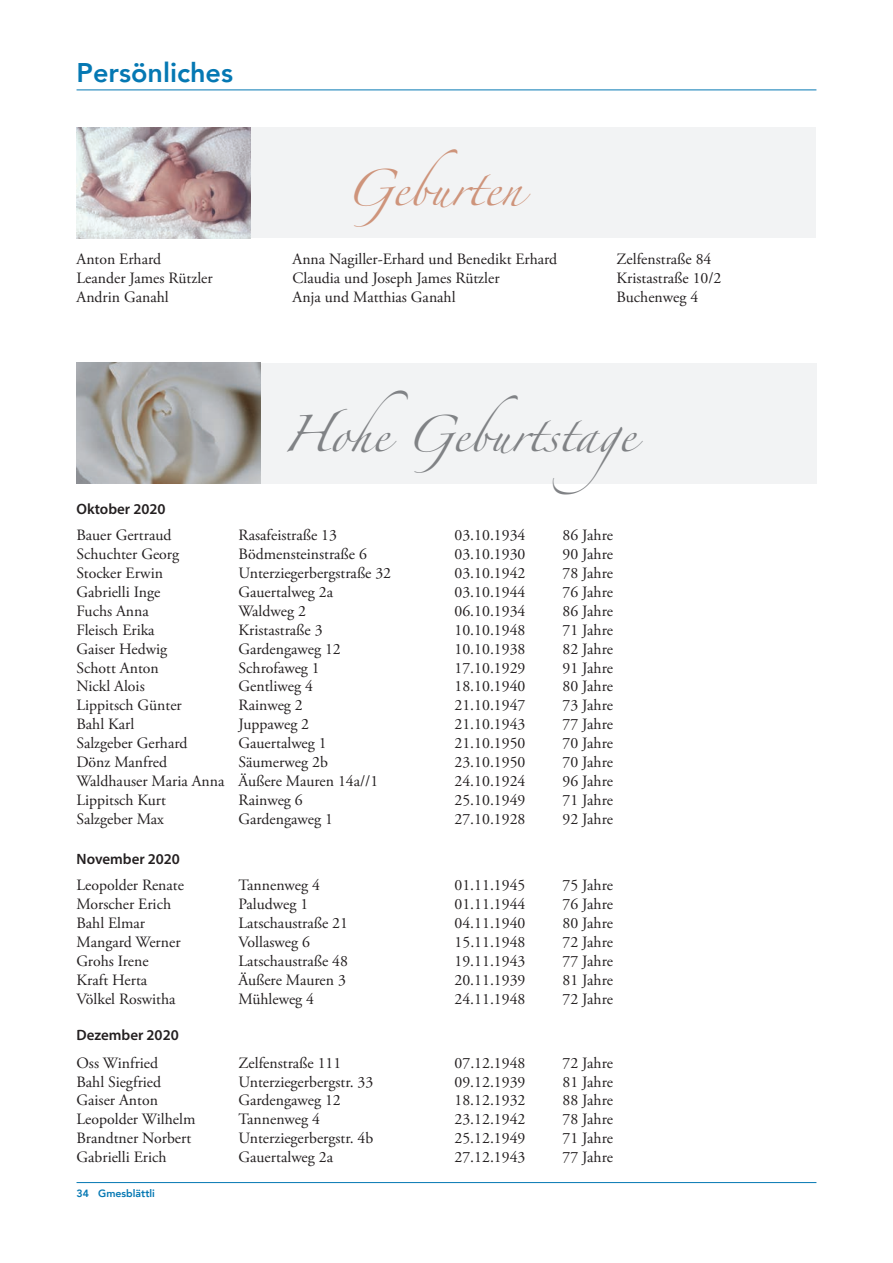
<style>
.page{position:relative;width:893px;height:1263px;background:#fff}
.page>*{position:absolute;margin:0;border:0;box-sizing:border-box;transform-origin:0 0}
.t1{font:33px "Zapfino";color:#808285}
.t2{font:33px "Zapfino";color:#ce947b}
.t3{font:800 27px "Avenir";color:#0578b3}
.t4{font:15.75px "Adobe Garamond Pro";color:#231f20}
.t5{font:600 15px "Myriad Pro";color:#231f20}
.t6{font:800 10.5px "Avenir";color:#0578b3}
</style>
<div class="page">
<hr style="left:77px;top:90px;width:739px;height:1px;background:#0578b3">
<hr style="left:77px;top:1182px;width:739px;height:1px;background:#0578b3">
<div style="left:251px;top:363px;width:565px;height:121px;background:#f2f3f4"></div>
<img style="left:77px;top:363px;width:183px;height:121px">
<div style="left:250px;top:128px;width:566px;height:110px;background:#f2f3f4"></div>
<img style="left:77px;top:128px;width:174px;height:110px">
<h2 class="t3" style="left:77px;top:52px;width:158px">Persönliches</h2>
<h1 class="t2" style="left:345px;top:175px;width:178px">Geburten</h1>
<p class="t4" style="left:77px;top:250px;width:86px">Anton Erhard</p>
<p class="t4" style="left:293px;top:250px;width:266px">Anna Nagiller-Erhard und Benedikt Erhard</p>
<p class="t4" style="left:617px;top:250px;width:96px">Zelfenstraße 84</p>
<p class="t4" style="left:77px;top:269px;width:138px">Leander James Rützler</p>
<p class="t4" style="left:293px;top:269px;width:209px">Claudia und Joseph James Rützler</p>
<p class="t4" style="left:617px;top:269px;width:106px">Kristastraße 10/2</p>
<p class="t4" style="left:77px;top:288px;width:94px">Andrin Ganahl</p>
<p class="t4" style="left:293px;top:288px;width:165px">Anja und Matthias Ganahl</p>
<p class="t4" style="left:617px;top:288px;width:83px">Buchenweg 4</p>
<h1 class="t1" style="left:282px;top:420px;width:387px">Hohe Geburtstage</h1>
<p class="t5" style="left:77px;top:499px;width:90px">Oktober 2020</p>
<p class="t4" style="left:77px;top:526px;width:96px">Bauer Gertraud</p>
<p class="t4" style="left:239px;top:526px;width:100px">Rasafeistraße 13</p>
<p class="t4" style="left:455px;top:526px;width:72px">03.10.1934</p>
<p class="t4" style="left:563px;top:526px;width:52px">86 Jahre</p>
<p class="t4" style="left:77px;top:545px;width:104px">Schuchter Georg</p>
<p class="t4" style="left:239px;top:545px;width:130px">Bödmensteinstraße 6</p>
<p class="t4" style="left:455px;top:545px;width:72px">03.10.1930</p>
<p class="t4" style="left:563px;top:545px;width:52px">90 Jahre</p>
<p class="t4" style="left:77px;top:564px;width:88px">Stocker Erwin</p>
<p class="t4" style="left:239px;top:564px;width:154px">Unterziegerbergstraße 32</p>
<p class="t4" style="left:455px;top:564px;width:72px">03.10.1942</p>
<p class="t4" style="left:563px;top:564px;width:52px">78 Jahre</p>
<p class="t4" style="left:77px;top:582px;width:85px">Gabrielli Inge</p>
<p class="t4" style="left:239px;top:582px;width:96px">Gauertalweg 2a</p>
<p class="t4" style="left:455px;top:582px;width:72px">03.10.1944</p>
<p class="t4" style="left:563px;top:582px;width:52px">76 Jahre</p>
<p class="t4" style="left:77px;top:601px;width:74px">Fuchs Anna</p>
<p class="t4" style="left:239px;top:601px;width:69px">Waldweg 2</p>
<p class="t4" style="left:455px;top:601px;width:72px">06.10.1934</p>
<p class="t4" style="left:563px;top:601px;width:52px">86 Jahre</p>
<p class="t4" style="left:77px;top:620px;width:80px">Fleisch Erika</p>
<p class="t4" style="left:239px;top:620px;width:85px">Kristastraße 3</p>
<p class="t4" style="left:455px;top:620px;width:72px">10.10.1948</p>
<p class="t4" style="left:563px;top:620px;width:52px">71 Jahre</p>
<p class="t4" style="left:77px;top:639px;width:92px">Gaiser Hedwig</p>
<p class="t4" style="left:239px;top:639px;width:104px">Gardengaweg 12</p>
<p class="t4" style="left:455px;top:639px;width:72px">10.10.1938</p>
<p class="t4" style="left:563px;top:639px;width:52px">82 Jahre</p>
<p class="t4" style="left:77px;top:658px;width:84px">Schott Anton</p>
<p class="t4" style="left:239px;top:658px;width:83px">Schrofaweg 1</p>
<p class="t4" style="left:455px;top:658px;width:72px">17.10.1929</p>
<p class="t4" style="left:563px;top:658px;width:52px">91 Jahre</p>
<p class="t4" style="left:77px;top:677px;width:70px">Nickl Alois</p>
<p class="t4" style="left:239px;top:677px;width:76px">Gentliweg 4</p>
<p class="t4" style="left:455px;top:677px;width:72px">18.10.1940</p>
<p class="t4" style="left:563px;top:677px;width:52px">80 Jahre</p>
<p class="t4" style="left:77px;top:696px;width:107px">Lippitsch Günter</p>
<p class="t4" style="left:239px;top:696px;width:66px">Rainweg 2</p>
<p class="t4" style="left:455px;top:696px;width:72px">21.10.1947</p>
<p class="t4" style="left:563px;top:696px;width:52px">73 Jahre</p>
<p class="t4" style="left:77px;top:715px;width:59px">Bahl Karl</p>
<p class="t4" style="left:239px;top:715px;width:72px">Juppaweg 2</p>
<p class="t4" style="left:455px;top:715px;width:72px">21.10.1943</p>
<p class="t4" style="left:563px;top:715px;width:52px">77 Jahre</p>
<p class="t4" style="left:77px;top:734px;width:112px">Salzgeber Gerhard</p>
<p class="t4" style="left:239px;top:734px;width:90px">Gauertalweg 1</p>
<p class="t4" style="left:455px;top:734px;width:72px">21.10.1950</p>
<p class="t4" style="left:563px;top:734px;width:52px">70 Jahre</p>
<p class="t4" style="left:77px;top:753px;width:92px">Dönz Manfred</p>
<p class="t4" style="left:239px;top:753px;width:91px">Säumerweg 2b</p>
<p class="t4" style="left:455px;top:753px;width:72px">23.10.1950</p>
<p class="t4" style="left:563px;top:753px;width:52px">70 Jahre</p>
<p class="t4" style="left:77px;top:771px;width:303px">Waldhauser Maria Anna Äußere Mauren 14a//1</p>
<p class="t4" style="left:455px;top:771px;width:72px">24.10.1924</p>
<p class="t4" style="left:563px;top:771px;width:52px">96 Jahre</p>
<p class="t4" style="left:77px;top:790px;width:91px">Lippitsch Kurt</p>
<p class="t4" style="left:239px;top:790px;width:66px">Rainweg 6</p>
<p class="t4" style="left:455px;top:790px;width:72px">25.10.1949</p>
<p class="t4" style="left:563px;top:790px;width:52px">71 Jahre</p>
<p class="t4" style="left:77px;top:809px;width:89px">Salzgeber Max</p>
<p class="t4" style="left:239px;top:809px;width:96px">Gardengaweg 1</p>
<p class="t4" style="left:455px;top:809px;width:72px">27.10.1928</p>
<p class="t4" style="left:563px;top:809px;width:52px">92 Jahre</p>
<p class="t5" style="left:77px;top:850px;width:105px">November 2020</p>
<p class="t4" style="left:77px;top:876px;width:109px">Leopolder Renate</p>
<p class="t4" style="left:239px;top:876px;width:83px">Tannenweg 4</p>
<p class="t4" style="left:455px;top:876px;width:72px">01.11.1945</p>
<p class="t4" style="left:563px;top:876px;width:52px">75 Jahre</p>
<p class="t4" style="left:77px;top:895px;width:96px">Morscher Erich</p>
<p class="t4" style="left:239px;top:895px;width:71px">Paludweg 1</p>
<p class="t4" style="left:455px;top:895px;width:72px">01.11.1944</p>
<p class="t4" style="left:563px;top:895px;width:52px">76 Jahre</p>
<p class="t4" style="left:77px;top:914px;width:70px">Bahl Elmar</p>
<p class="t4" style="left:239px;top:914px;width:111px">Latschaustraße 21</p>
<p class="t4" style="left:455px;top:914px;width:72px">04.11.1940</p>
<p class="t4" style="left:563px;top:914px;width:52px">80 Jahre</p>
<p class="t4" style="left:77px;top:933px;width:106px">Mangard Werner</p>
<p class="t4" style="left:239px;top:933px;width:73px">Vollasweg 6</p>
<p class="t4" style="left:455px;top:933px;width:72px">15.11.1948</p>
<p class="t4" style="left:563px;top:933px;width:52px">72 Jahre</p>
<p class="t4" style="left:77px;top:951px;width:74px">Grohs Irene</p>
<p class="t4" style="left:239px;top:951px;width:111px">Latschaustraße 48</p>
<p class="t4" style="left:455px;top:951px;width:72px">19.11.1943</p>
<p class="t4" style="left:563px;top:951px;width:52px">77 Jahre</p>
<p class="t4" style="left:77px;top:970px;width:72px">Kraft Herta</p>
<p class="t4" style="left:239px;top:970px;width:109px">Äußere Mauren 3</p>
<p class="t4" style="left:455px;top:970px;width:72px">20.11.1939</p>
<p class="t4" style="left:563px;top:970px;width:52px">81 Jahre</p>
<p class="t4" style="left:77px;top:989px;width:101px">Völkel Roswitha</p>
<p class="t4" style="left:239px;top:989px;width:77px">Mühleweg 4</p>
<p class="t4" style="left:455px;top:989px;width:72px">24.11.1948</p>
<p class="t4" style="left:563px;top:989px;width:52px">72 Jahre</p>
<p class="t5" style="left:77px;top:1025px;width:104px">Dezember 2020</p>
<p class="t4" style="left:77px;top:1053px;width:83px">Oss Winfried</p>
<p class="t4" style="left:239px;top:1053px;width:104px">Zelfenstraße 111</p>
<p class="t4" style="left:455px;top:1053px;width:72px">07.12.1948</p>
<p class="t4" style="left:563px;top:1053px;width:52px">72 Jahre</p>
<p class="t4" style="left:77px;top:1072px;width:86px">Bahl Siegfried</p>
<p class="t4" style="left:239px;top:1072px;width:136px">Unterziegerbergstr. 33</p>
<p class="t4" style="left:455px;top:1072px;width:72px">09.12.1939</p>
<p class="t4" style="left:563px;top:1072px;width:52px">81 Jahre</p>
<p class="t4" style="left:77px;top:1091px;width:83px">Gaiser Anton</p>
<p class="t4" style="left:239px;top:1091px;width:104px">Gardengaweg 12</p>
<p class="t4" style="left:455px;top:1091px;width:72px">18.12.1932</p>
<p class="t4" style="left:563px;top:1091px;width:52px">88 Jahre</p>
<p class="t4" style="left:77px;top:1110px;width:120px">Leopolder Wilhelm</p>
<p class="t4" style="left:239px;top:1110px;width:83px">Tannenweg 4</p>
<p class="t4" style="left:455px;top:1110px;width:72px">23.12.1942</p>
<p class="t4" style="left:563px;top:1110px;width:52px">78 Jahre</p>
<p class="t4" style="left:77px;top:1129px;width:116px">Brandtner Norbert</p>
<p class="t4" style="left:239px;top:1129px;width:136px">Unterziegerbergstr. 4b</p>
<p class="t4" style="left:455px;top:1129px;width:72px">25.12.1949</p>
<p class="t4" style="left:563px;top:1129px;width:52px">71 Jahre</p>
<p class="t4" style="left:77px;top:1148px;width:91px">Gabrielli Erich</p>
<p class="t4" style="left:239px;top:1148px;width:96px">Gauertalweg 2a</p>
<p class="t4" style="left:455px;top:1148px;width:72px">27.12.1943</p>
<p class="t4" style="left:563px;top:1148px;width:52px">77 Jahre</p>
<p class="t6" style="left:77px;top:1185px;width:80px">34 Gmesblättli</p>
</div>
